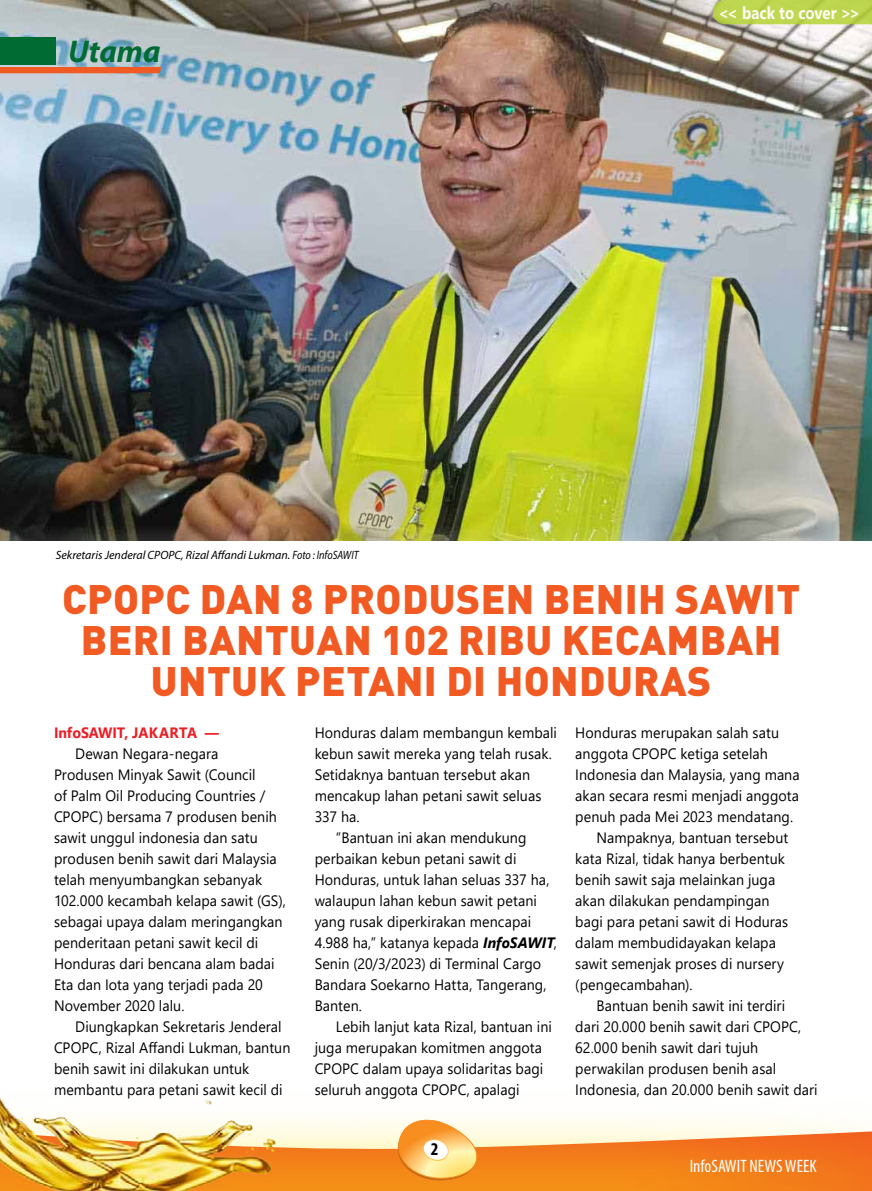
<style>
.page{position:relative;width:872px;height:1191px;background:#fff}
.page>*{position:absolute;margin:0;border:0;box-sizing:border-box;transform-origin:0 0}
.t1{font:900 40.65px/40.7px "DINOT";letter-spacing:.01em;color:#f15a22;text-align:center}
.t2{font:italic 700 31.5px "Myriad Pro";letter-spacing:-.005em;color:#006b33}
.t3{font:condensed 18px "Myriad Pro";color:#fff}
.t4{font:700 condensed 18px "Myriad Pro";color:#000}
.t5{font:700 17.4px "Segoe UI";color:#fffbf2;scale:.86 1}
.t6{font:15px/21px "Segoe UI";letter-spacing:.005em;color:#000;scale:.95 1}
.t7{font:700 15px "Segoe UI";letter-spacing:-.005em;color:#ed1d24;scale:.95 1}
.t8{font:italic 12px "Myriad Pro";color:#000}
.s1{font-weight:700;font-style:italic}
</style>
<div class="page">
<img style="left:0;top:1097px;width:872px;height:94px">
<svg style="left:396px;top:1116px;width:82px;height:65px"></svg>
<img style="left:0;top:0;width:872px;height:540px">
<svg style="left:713px;top:0;width:159px;height:24px;background:#bbd34f"></svg>
<svg style="left:0;top:67px;width:161px;height:6px"></svg>
<div style="left:0;top:37px;width:56px;height:28px;background:#006b33"></div>
<h2 class="t2" style="left:68px;top:31px;width:94px">Utama</h2>
<p class="t8" style="left:56px;top:547px;width:304px">Sekretaris Jenderal CPOPC, Rizal Affandi Lukman. Foto : InfoSAWIT</p>
<p class="t5" style="left:718px;top:-4px;width:166px">&lt;&lt; back to cover &gt;&gt;</p>
<h1 class="t1" style="left:62px;top:577px;width:739px">CPOPC DAN 8 PRODUSEN BENIH SAWIT<br>BERI BANTUAN 102 RIBU KECAMBAH<br>UNTUK PETANI DI HONDURAS</h1>
<p class="t7" style="left:54px;top:718px;width:175px">InfoSAWIT, JAKARTA —</p>
<p class="t6" style="left:54px;top:741px;width:246px;text-indent:21px">Dewan Negara-negara<br>Produsen Minyak Sawit (Council<br>of Palm Oil Producing Countries /<br>CPOPC) bersama 7 produsen benih sawit unggul indonesia dan satu produsen benih sawit dari Malaysia telah menyumbangkan sebanyak<br>102.000 kecambah kelapa sawit (GS), sebagai upaya dalam meringangkan penderitaan petani sawit kecil di<br>Honduras dari bencana alam badai<br>Eta dan Iota yang terjadi pada 20<br>November 2020 lalu.</p>
<p class="t6" style="left:54px;top:1014px;width:250px;text-indent:21px">Diungkapkan Sekretaris Jenderal CPOPC, Rizal Affandi Lukman, bantun benih sawit ini dilakukan untuk membantu para petani sawit kecil di</p>
<p class="t6" style="left:315px;top:720px;width:257px">Honduras dalam membangun kembali</p>
<p class="t6" style="left:315px;top:741px;width:251px">kebun sawit mereka yang telah rusak.</p>
<p class="t6" style="left:315px;top:762px;width:228px">Setidaknya bantuan tersebut akan</p>
<p class="t6" style="left:315px;top:783px;width:240px">mencakup lahan petani sawit seluas</p>
<p class="t6" style="left:315px;top:804px;width:49px">337 ha.</p>
<p class="t6" style="left:336px;top:825px;width:202px">“Bantuan ini akan mendukung</p>
<p class="t6" style="left:315px;top:846px;width:214px">perbaikan kebun petani sawit di</p>
<p class="t6" style="left:315px;top:867px;width:249px">Honduras, untuk lahan seluas 337 ha,</p>
<p class="t6" style="left:315px;top:888px;width:235px">walaupun lahan kebun sawit petani</p>
<p class="t6" style="left:315px;top:909px;width:229px">yang rusak diperkirakan mencapai</p>
<p class="t6" style="left:315px;top:930px;width:256px">4.988 ha,” katanya kepada <span class="s1">InfoSAWIT</span>,</p>
<p class="t6" style="left:315px;top:951px;width:240px">Senin (20/3/2023) di Terminal Cargo</p>
<p class="t6" style="left:315px;top:972px;width:246px">Bandara Soekarno Hatta, Tangerang,</p>
<p class="t6" style="left:315px;top:993px;width:51px">Banten.</p>
<p class="t6" style="left:336px;top:1014px;width:229px">Lebih lanjut kata Rizal, bantuan ini</p>
<p class="t6" style="left:315px;top:1035px;width:241px">juga merupakan komitmen anggota</p>
<p class="t6" style="left:315px;top:1056px;width:242px">CPOPC dalam upaya solidaritas bagi</p>
<p class="t6" style="left:315px;top:1077px;width:217px">seluruh anggota CPOPC, apalagi</p>
<p class="t4" style="left:431px;top:1138px;width:9px">2</p>
<p class="t6" style="left:575px;top:720px;width:216px">Honduras merupakan salah satu</p>
<p class="t6" style="left:575px;top:741px;width:204px">anggota CPOPC ketiga setelah</p>
<p class="t6" style="left:575px;top:762px;width:238px">Indonesia dan Malaysia, yang mana</p>
<p class="t6" style="left:575px;top:783px;width:237px">akan secara resmi menjadi anggota</p>
<p class="t6" style="left:575px;top:804px;width:231px">penuh pada Mei 2023 mendatang.</p>
<p class="t6" style="left:596px;top:825px;width:203px">Nampaknya, bantuan tersebut</p>
<p class="t6" style="left:575px;top:846px;width:222px">kata Rizal, tidak hanya berbentuk</p>
<p class="t6" style="left:575px;top:867px;width:212px">benih sawit saja melainkan juga</p>
<p class="t6" style="left:575px;top:888px;width:206px">akan dilakukan pendampingan</p>
<p class="t6" style="left:575px;top:909px;width:226px">bagi para petani sawit di Hoduras</p>
<p class="t6" style="left:575px;top:930px;width:213px">dalam membudidayakan kelapa</p>
<p class="t6" style="left:575px;top:951px;width:221px">sawit semenjak proses di nursery</p>
<p class="t6" style="left:575px;top:972px;width:125px">(pengecambahan).</p>
<p class="t6" style="left:596px;top:993px;width:200px">Bantuan benih sawit ini terdiri</p>
<p class="t6" style="left:575px;top:1014px;width:239px">dari 20.000 benih sawit dari CPOPC,</p>
<p class="t6" style="left:575px;top:1035px;width:194px">62.000 benih sawit dari tujuh</p>
<p class="t6" style="left:575px;top:1056px;width:213px">perwakilan produsen benih asal</p>
<p class="t6" style="left:575px;top:1077px;width:256px">Indonesia, dan 20.000 benih sawit dari</p>
<p class="t3" style="left:689px;top:1155px;width:128px">InfoSAWIT NEWS WEEK</p>
</div>
